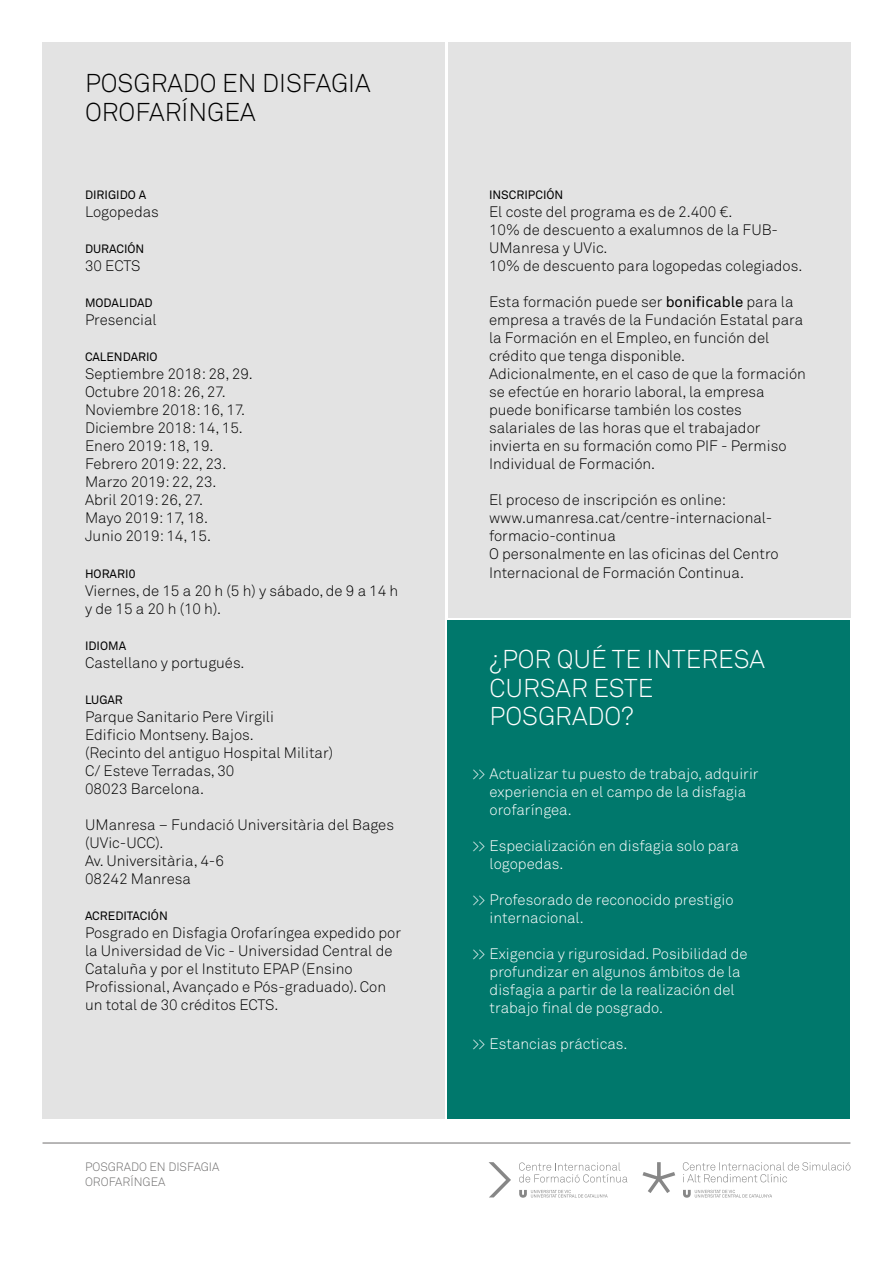
<style>
.page{position:relative;width:893px;height:1276px;background:#fff}
.page>*{position:absolute;margin:0;border:0;box-sizing:border-box;transform-origin:0 0}
.t1{font:300 25.5px/28.5px "Akkurat";color:#fff}
.t2{font:300 25.5px/28.5px "Akkurat";color:#000}
.t3{font:300 15px/18px "Akkurat";color:#000}
.t4{font:300 15px/18px "Akkurat";color:#fff}
.t5{font:12px "Akkurat";color:#000}
.t6{font:300 12px/15px "Akkurat";color:#706f6f}
.s1{font-weight:400}
</style>
<div class="page">
<svg style="left:489px;top:1162px;width:22px;height:35px"></svg>
<svg style="left:519px;top:1190px;width:89px;height:7px"></svg>
<svg style="left:519px;top:1162px;width:108px;height:20px"></svg>
<svg style="left:642px;top:1162px;width:33px;height:31px"></svg>
<svg style="left:683px;top:1189px;width:89px;height:8px"></svg>
<svg style="left:683px;top:1162px;width:167px;height:20px"></svg>
<hr style="left:43px;top:1142px;width:807px;height:1px;background:#706f6f">
<div style="left:43px;top:43px;width:402px;height:1075px;background:#e3e3e3"></div>
<div style="left:447px;top:620px;width:403px;height:498px;background:#00786c"></div>
<div style="left:448px;top:43px;width:402px;height:575px;background:#e3e3e3"></div>
<h1 class="t2" style="left:85px;top:69px;width:287px">POSGRADO EN DISFAGIA<br>OROFARÍNGEA</h1>
<p class="t5" style="left:85px;top:188px;width:63px">DIRIGIDO A</p>
<p class="t3" style="left:85px;top:203px;width:75px">Logopedas</p>
<p class="t5" style="left:85px;top:242px;width:61px">DURACIÓN</p>
<p class="t3" style="left:85px;top:257px;width:57px">30 ECTS</p>
<p class="t5" style="left:85px;top:296px;width:69px">MODALIDAD</p>
<p class="t3" style="left:85px;top:311px;width:73px">Presencial</p>
<p class="t5" style="left:85px;top:350px;width:74px">CALENDARIO</p>
<p class="t3" style="left:85px;top:365px;width:169px">Septiembre 2018: 28, 29.<br>Octubre 2018: 26, 27.<br>Noviembre 2018: 16, 17.<br>Diciembre 2018: 14, 15.<br>Enero 2019: 18, 19.<br>Febrero 2019: 22, 23.<br>Marzo 2019: 22, 23.<br>Abril 2019: 26, 27.<br>Mayo 2019: 17, 18.<br>Junio 2019: 14, 15.</p>
<p class="t5" style="left:85px;top:566px;width:52px">HORARI0</p>
<p class="t3" style="left:85px;top:581px;width:315px">Viernes, de 15 a 20 h (5 h) y sábado, de 9 a 14 h y de 15 a 20 h (10 h).</p>
<p class="t5" style="left:85px;top:638px;width:43px">IDIOMA</p>
<p class="t3" style="left:85px;top:653px;width:161px">Castellano y portugués.</p>
<p class="t5" style="left:85px;top:692px;width:39px">LUGAR</p>
<p class="t3" style="left:85px;top:707px;width:250px">Parque Sanitario Pere Virgili<br>Edificio Montseny. Bajos.<br>(Recinto del antiguo Hospital Militar)<br>C/ Esteve Terradas, 30<br>08023 Barcelona.</p>
<p class="t3" style="left:85px;top:815px;width:311px">UManresa – Fundació Universitària del Bages (UVic-UCC).<br>Av. Universitària, 4-6<br>08242 Manresa</p>
<p class="t5" style="left:85px;top:908px;width:84px">ACREDITACIÓN</p>
<p class="t3" style="left:85px;top:923px;width:318px">Posgrado en Disfagia Orofaríngea expedido por la Universidad de Vic - Universidad Central de Cataluña y por el Instituto EPAP (Ensino Profissional, Avançado e Pós-graduado). Con un total de 30 créditos ECTS.</p>
<p class="t6" style="left:85px;top:1159px;width:136px">POSGRADO EN DISFAGIA<br>OROFARÍNGEA</p>
<p class="t5" style="left:489px;top:188px;width:76px">INSCRIPCIÓN</p>
<p class="t3" style="left:489px;top:203px;width:315px">El coste del programa es de 2.400 €.<br>10% de descuento a exalumnos de la FUB-UManresa y UVic.<br>10% de descuento para logopedas colegiados.</p>
<p class="t3" style="left:489px;top:293px;width:318px">Esta formación puede ser <span class="s1">bonificable</span> para la empresa a través de la Fundación Estatal para la Formación en el Empleo, en función del crédito que tenga disponible.<br>Adicionalmente, en el caso de que la formación se efectúe en horario laboral, la empresa puede bonificarse también los costes salariales de las horas que el trabajador invierta en su formación como PIF - Permiso Individual de Formación.</p>
<p class="t3" style="left:489px;top:491px;width:291px">El proceso de inscripción es online: www.umanresa.cat/centre-internacional&shy;formacio-continua<br>O personalmente en las oficinas del Centro Internacional de Formación Continua.</p>
<h1 class="t1" style="left:490px;top:645px;width:277px">¿POR QUÉ TE INTERESA<br>CURSAR ESTE<br>POSGRADO?</h1>
<p class="t4" style="left:490px;top:765px;width:270px;text-indent:-17px">&gt;&gt; Actualizar tu puesto de trabajo, adquirir experiencia en el campo de la disfagia orofaríngea.</p>
<p class="t4" style="left:490px;top:837px;width:251px;text-indent:-17px">&gt;&gt; Especialización en disfagia solo para logopedas.</p>
<p class="t4" style="left:490px;top:891px;width:245px;text-indent:-17px">&gt;&gt; Profesorado de reconocido prestigio internacional.</p>
<p class="t4" style="left:490px;top:945px;width:259px;text-indent:-17px">&gt;&gt; Exigencia y rigurosidad. Posibilidad de profundizar en algunos ámbitos de la disfagia a partir de la realización del trabajo final de posgrado.</p>
<p class="t4" style="left:472px;top:1035px;width:157px">&gt;&gt; Estancias prácticas.</p>
</div>
